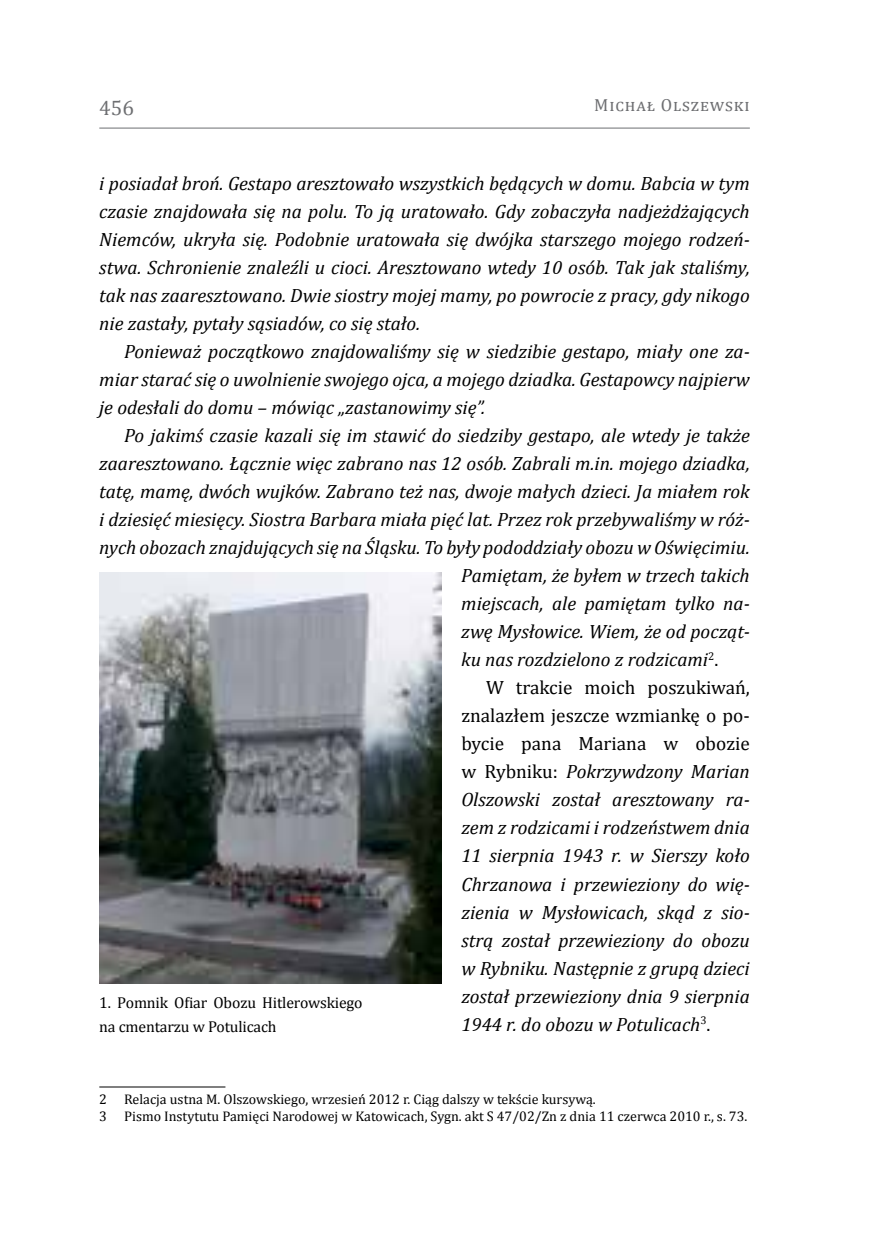
<style>
.page{position:relative;width:874px;height:1241px;background:#fff}
.page>*{position:absolute;margin:0;border:0;box-sizing:border-box;transform-origin:0 0}
.t1{font:21px "Cambria";color:#6d6e71}
.t2{font:italic 19.25px/28px "Cambria";color:#000;text-align:justify}
.t3{font:19.25px "Cambria";color:#000}
.t4{font:17.5px "Cambria";letter-spacing:.085em;color:#6d6e71}
.t5{font:15.75px/23.6px "Cambria";letter-spacing:-.01em;color:#000}
.t6{font:14px/16.8px "Cambria";color:#000}
.s1{font-style:normal}
</style>
<div class="page">
<hr style="left:99px;top:128px;width:650px;height:1px;background:#6d6e71">
<hr style="left:99px;top:1086px;width:126px;height:1px;background:#000">
<img style="left:99px;top:573px;width:342px;height:410px">
<p class="t1" style="left:99px;top:95px;width:36px">456</p>
<p class="t4" style="left:594px;top:95px;width:157px">Michał Olszewski</p>
<p class="t2" style="left:99px;top:168px;width:651px">i posiadał broń. Gestapo aresztowało wszystkich będących w domu. Babcia w tym czasie znajdowała się na polu. To ją uratowało. Gdy zobaczyła nadjeżdżających Niemców, ukryła się. Podobnie uratowała się dwójka starszego mojego rodzeń&shy;stwa. Schronienie znaleźli u cioci. Aresztowano wtedy 10 osób. Tak jak staliśmy, tak nas zaaresztowano. Dwie siostry mojej mamy, po powrocie z pracy, gdy nikogo nie zastały, pytały sąsiadów, co się stało.</p>
<p class="t2" style="left:99px;top:336px;width:651px;text-indent:25px">Ponieważ początkowo znajdowaliśmy się w siedzibie gestapo, miały one za&shy;miar starać się o uwolnienie swojego ojca, a mojego dziadka. Gestapowcy najpierw je odesłali do domu – mówiąc „zastanowimy się”.</p>
<p class="t2" style="left:124px;top:421px;width:627px">Po jakimś czasie kazali się im stawić do siedziby gestapo, ale wtedy je także</p>
<p class="t2" style="left:99px;top:449px;width:651px">zaaresztowano. Łącznie więc zabrano nas 12 osób. Zabrali m.in. mojego dziadka,</p>
<p class="t2" style="left:99px;top:477px;width:651px">tatę, mamę, dwóch wujków. Zabrano też nas, dwoje małych dzieci. Ja miałem rok</p>
<p class="t2" style="left:99px;top:505px;width:651px">i dziesięć miesięcy. Siostra Barbara miała pięć lat. Przez rok przebywaliśmy w róż-</p>
<p class="t2" style="left:99px;top:533px;width:651px">nych obozach znajdujących się na Śląsku. To były pododdziały obozu w Oświęcimiu.</p>
<p class="t2" style="left:461px;top:561px;width:290px">Pamiętam, że byłem w trzech takich</p>
<p class="t2" style="left:461px;top:589px;width:290px">miejscach, ale pamiętam tylko na-</p>
<p class="t2" style="left:461px;top:617px;width:290px">zwę Mysłowice. Wiem, że od począt-</p>
<p class="t2" style="left:461px;top:645px;width:258px">ku nas rozdzielono z rodzicami<sup>2</sup><span class="s1">.</span></p>
<p class="t3" style="left:486px;top:676px;width:265px">W trakcie moich poszukiwań,</p>
<p class="t3" style="left:461px;top:704px;width:290px">znalazłem jeszcze wzmiankę o po-</p>
<p class="t3" style="left:461px;top:732px;width:290px">bycie pana Mariana w obozie</p>
<p class="t2" style="left:461px;top:756px;width:290px"><span class="s1">w Rybniku:</span> Pokrzywdzony Marian</p>
<p class="t2" style="left:461px;top:784px;width:290px">Olszowski został aresztowany ra-</p>
<p class="t2" style="left:461px;top:812px;width:290px">zem z rodzicami i rodzeństwem dnia</p>
<p class="t2" style="left:461px;top:841px;width:290px">11 sierpnia 1943 r. w Sierszy koło</p>
<p class="t2" style="left:461px;top:869px;width:290px">Chrzanowa i przewieziony do wię-</p>
<p class="t2" style="left:461px;top:897px;width:290px">zienia w Mysłowicach, skąd z sio-</p>
<p class="t2" style="left:461px;top:925px;width:290px">strą został przewieziony do obozu</p>
<p class="t2" style="left:461px;top:953px;width:290px">w Rybniku. Następnie z grupą dzieci</p>
<p class="t2" style="left:461px;top:981px;width:290px">został przewieziony dnia 9 sierpnia</p>
<p class="t2" style="left:461px;top:1009px;width:250px">1944 r. do obozu w Potulicach<sup>3</sup><span class="s1">.</span></p>
<p class="t5" style="left:99px;top:990px;width:265px">1. Pomnik Ofiar Obozu Hitlerowskiego na cmentarzu w Potulicach</p>
<p class="t6" style="left:99px;top:1090px;width:649px">2 Relacja ustna M. Olszowskiego, wrzesień 2012 r. Ciąg dalszy w tekście kursywą.<br>3 Pismo Instytutu Pamięci Narodowej w Katowicach, Sygn. akt S 47/02/Zn z dnia 11 czerwca 2010 r., s. 73.</p>
</div>
